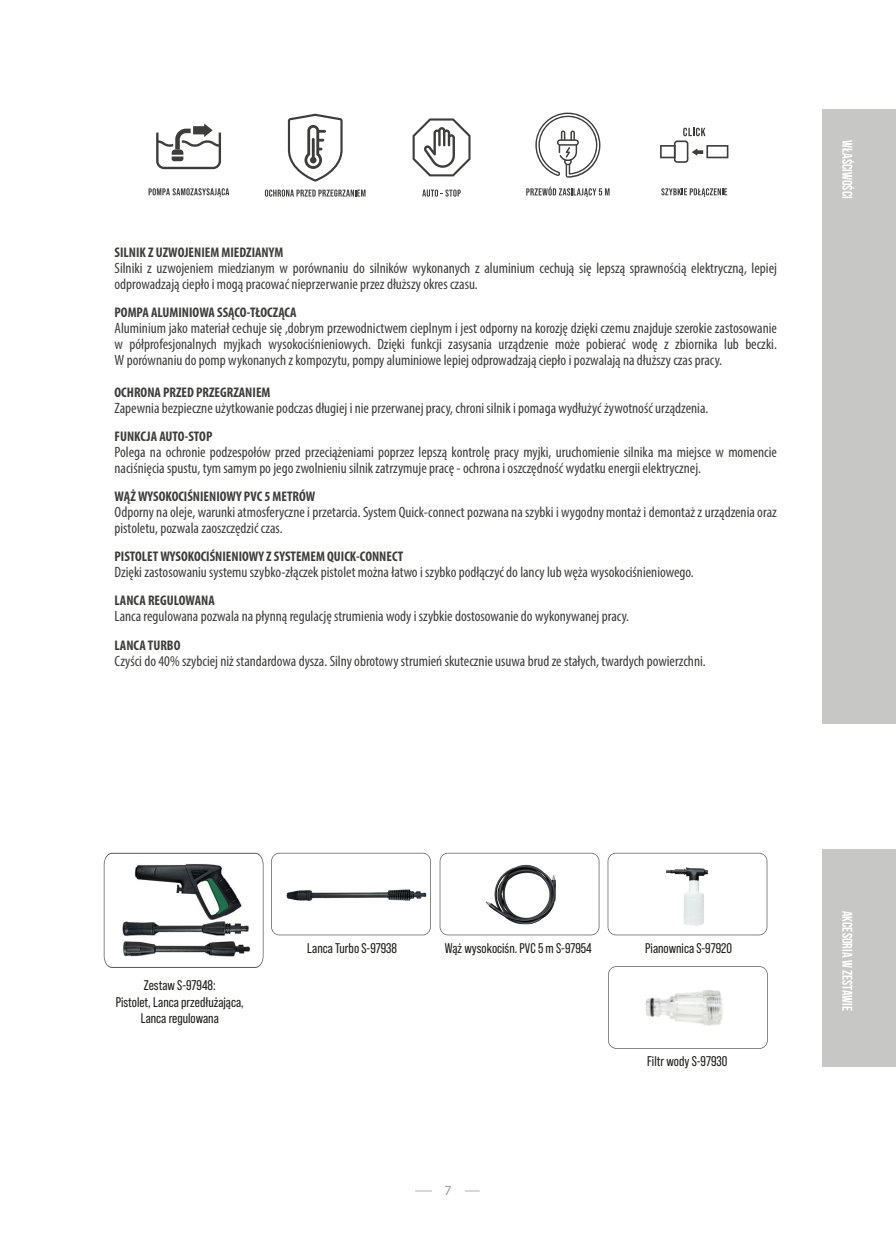
<style>
.page{position:relative;width:896px;height:1248px;background:#fff}
.page>*{position:absolute;margin:0;border:0;box-sizing:border-box;transform-origin:0 0}
.akapitowy{font:condensed 15px/16px "Myriad Pro";color:#3d3d3c}
.właściwości{font:700 condensed 14px "Myriad Pro";color:#3d3d3c}
.t1{font:14px/16.8px "Bebas Neue Pro";color:#1d1d1b;text-align:center}
.t2{font:14px "Bebas Neue";color:#fff}
.akapitowy-2{font:700 condensed 14px "Myriad Pro";color:#3d3d3c}
.t3{font:14px "Myriad Pro";color:#9d9d9d}
</style>
<div class="page">
<hr style="left:415px;top:1190px;width:65px;height:1px;background:#b2b2b2">
<div style="left:432px;top:1184px;width:32px;height:21px;background:#fff"></div>
<svg style="left:526px;top:186px;width:83px;height:11px"></svg>
<svg style="left:535px;top:113px;width:65px;height:65px"></svg>
<svg style="left:149px;top:188px;width:80px;height:9px"></svg>
<svg style="left:156px;top:123px;width:65px;height:46px"></svg>
<svg style="left:265px;top:189px;width:100px;height:8px"></svg>
<svg style="left:288px;top:114px;width:55px;height:67px"></svg>
<svg style="left:661px;top:188px;width:66px;height:9px"></svg>
<svg style="left:660px;top:128px;width:68px;height:35px"></svg>
<svg style="left:412px;top:118px;width:58px;height:58px"></svg>
<svg style="left:422px;top:189px;width:39px;height:8px"></svg>
<svg style="left:104px;top:852px;width:159px;height:115px"></svg>
<svg style="left:271px;top:852px;width:160px;height:83px"></svg>
<svg style="left:607px;top:852px;width:160px;height:83px"></svg>
<svg style="left:608px;top:966px;width:160px;height:82px"></svg>
<svg style="left:440px;top:852px;width:159px;height:83px"></svg>
<img style="left:665px;top:864px;width:46px;height:62px">
<img style="left:642px;top:983px;width:87px;height:48px">
<img style="left:286px;top:885px;width:141px;height:18px">
<div style="left:822px;top:109px;width:74px;height:614px;background:#c7c7c6"></div>
<div style="left:822px;top:849px;width:74px;height:218px;background:#c7c7c6"></div>
<p class="właściwości" style="left:115px;top:244px;width:170px">SILNIK Z UZWOJENIEM MIEDZIANYM</p>
<p class="akapitowy" style="left:115px;top:260px;width:664px">Silniki z uzwojeniem miedzianym w porównaniu do silników wykonanych z aluminium cechują się lepszą sprawnością elektryczną, lepiej odprowadzają ciepło i mogą pracować nieprzerwanie przez dłuższy okres czasu.</p>
<p class="właściwości" style="left:115px;top:304px;width:184px">POMPA ALUMINIOWA SSĄCO-TŁOCZĄCA</p>
<p class="akapitowy" style="left:115px;top:320px;width:664px;text-align:justify">Aluminium jako materiał cechuje się ,dobrym przewodnictwem cieplnym i jest odporny na korozję dzięki czemu znajduje szerokie zastosowanie w półprofesjonalnych myjkach wysokociśnieniowych. Dzięki funkcji zasysania urządzenie może pobierać wodę z zbiornika lub beczki.<br>W porównaniu do pomp wykonanych z kompozytu, pompy aluminiowe lepiej odprowadzają ciepło i pozwalają na dłuższy czas pracy.</p>
<p class="akapitowy-2" style="left:115px;top:384px;width:157px">OCHRONA PRZED PRZEGRZANIEM</p>
<p class="akapitowy" style="left:115px;top:400px;width:595px">Zapewnia bezpieczne użytkowanie podczas długiej i nie przerwanej pracy, chroni silnik i pomaga wydłużyć żywotność urządzenia.</p>
<p class="właściwości" style="left:115px;top:428px;width:99px">FUNKCJA AUTO-STOP</p>
<p class="akapitowy" style="left:115px;top:444px;width:664px">Polega na ochronie podzespołów przed przeciążeniami poprzez lepszą kontrolę pracy myjki, uruchomienie silnika ma miejsce w momencie naciśnięcia spustu, tym samym po jego zwolnieniu silnik zatrzymuje pracę - ochrona i oszczędność wydatku energii elektrycznej.</p>
<p class="właściwości" style="left:115px;top:488px;width:202px">WĄŻ WYSOKOCIŚNIENIOWY PVC 5 METRÓW</p>
<p class="akapitowy" style="left:115px;top:504px;width:664px">Odporny na oleje, warunki atmosferyczne i przetarcia. System Quick-connect pozwana na szybki i wygodny montaż i demontaż z urządzenia oraz pistoletu, pozwala zaoszczędzić czas.</p>
<p class="właściwości" style="left:115px;top:548px;width:290px">PISTOLET WYSOKOCIŚNIENIOWY Z SYSTEMEM QUICK-CONNECT</p>
<p class="akapitowy" style="left:115px;top:564px;width:580px">Dzięki zastosowaniu systemu szybko-złączek pistolet można łatwo i szybko podłączyć do lancy lub węża wysokociśnieniowego.</p>
<p class="właściwości" style="left:115px;top:592px;width:102px">LANCA REGULOWANA</p>
<p class="akapitowy" style="left:115px;top:608px;width:516px">Lanca regulowana pozwala na płynną regulację strumienia wody i szybkie dostosowanie do wykonywanej pracy.</p>
<p class="właściwości" style="left:115px;top:636px;width:67px">LANCA TURBO</p>
<p class="akapitowy" style="left:115px;top:652px;width:593px">Czyści do 40% szybciej niż standardowa dysza. Silny obrotowy strumień skutecznie usuwa brud ze stałych, twardych powierzchni.</p>
<p class="t2" style="left:855px;top:140px;width:60px;rotate:90deg">WŁAŚCIWOŚCI</p>
<p class="t2" style="left:848px;top:150px;width:60px;rotate:90deg">WŁAŚCIWOŚCI</p>
<p class="t1" style="left:144px;top:976px;width:73px">Zestaw S-97948:</p>
<p class="t1" style="left:116px;top:993px;width:130px">Pistolet, Lanca przedłużająca,<br>Lanca regulowana</p>
<p class="t1" style="left:307px;top:939px;width:91px">Lanca Turbo S-97938</p>
<p class="t1" style="left:645px;top:939px;width:88px">Pianownica S-97920</p>
<p class="t1" style="left:445px;top:939px;width:149px">Wąż wysokociśn. PVC 5 m S-97954</p>
<p class="t3" style="left:444px;top:1181px;width:9px">7</p>
<p class="t1" style="left:647px;top:1052px;width:82px">Filtr wody S-97930</p>
<p class="t2" style="left:855px;top:910px;width:102px;rotate:90deg">akcesoria w zestawie</p>
</div>
